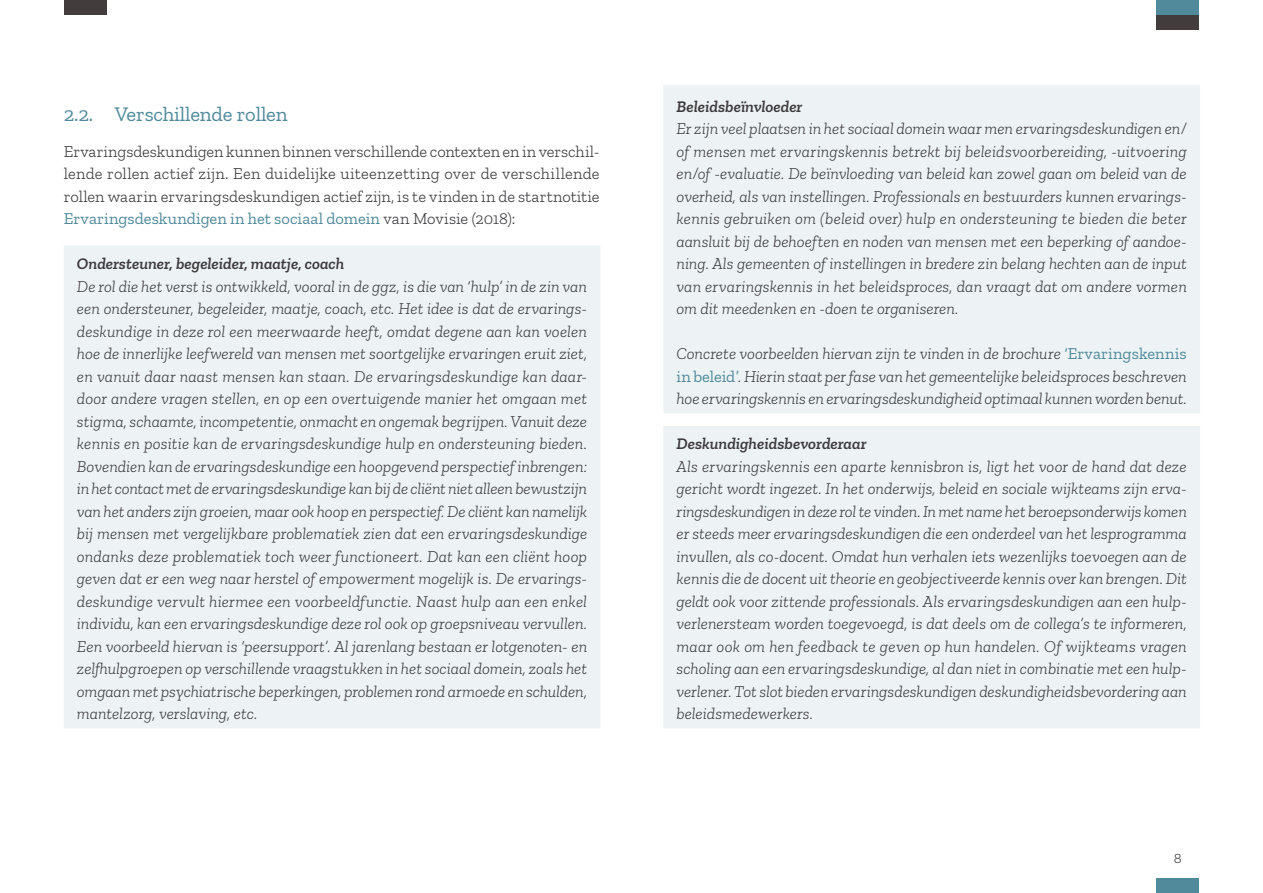
<style>
.page{position:relative;width:1263px;height:893px;background:#fff}
.page>*{position:absolute;margin:0;border:0;box-sizing:border-box;transform-origin:0 0}
.t1{font:20.7px "Zilla Slab";letter-spacing:-.01em;color:#508a9b}
.Brood_italic{font:italic 300 16.5px/22.5px "Zilla Slab";letter-spacing:-.005em;color:#3d3b3e;text-align:justify}
.Brood{font:300 16.5px/22.5px "Zilla Slab";color:#3d3b3e;text-align:justify}
.Brood_semibold_italic{font:italic 600 16.5px "Zilla Slab";color:#3d3b3e}
.t2{font:300 13.5px "Work Sans";color:#231f20}
.s1{font-weight:400;color:#508a9b}
.s2{font-weight:400;font-style:normal;color:#508a9b}
</style>
<div class="page">
<div style="left:64px;top:246px;width:536px;height:482px;background:#edf3f5"></div>
<hr style="left:600px;top:246px;width:1px;height:481px;background:#edf3f5">
<div style="left:664px;top:85px;width:535px;height:328px;background:#edf3f5"></div>
<hr style="left:663px;top:85px;width:537px;height:1px;background:#edf3f5">
<hr style="left:663px;top:86px;width:1px;height:326px;background:#edf3f5">
<hr style="left:1199px;top:86px;width:1px;height:326px;background:#edf3f5">
<hr style="left:663px;top:412px;width:537px;height:1px;background:#edf3f5">
<div style="left:664px;top:426px;width:535px;height:302px;background:#edf3f5"></div>
<hr style="left:663px;top:426px;width:537px;height:1px;background:#edf3f5">
<hr style="left:663px;top:427px;width:1px;height:300px;background:#edf3f5">
<hr style="left:1199px;top:427px;width:1px;height:300px;background:#edf3f5">
<hr style="left:663px;top:727px;width:537px;height:1px;background:#edf3f5">
<div style="left:1157px;top:879px;width:42px;height:14px;background:#508a9b"></div>
<div style="left:64px;top:0;width:42px;height:15px;background:#423c3d"></div>
<div style="left:1157px;top:0;width:42px;height:15px;background:#508a9b"></div>
<div style="left:1157px;top:15px;width:42px;height:15px;background:#423c3d"></div>
<p class="t1" style="left:64px;top:103px;width:225px">2.2. Verschillende rollen</p>
<p class="Brood" style="left:64px;top:140px;width:537px">Ervaringsdeskundigen kunnen binnen verschillende contexten en in verschil&shy;lende rollen actief zijn. Een duidelijke uiteenzetting over de verschillende rollen waarin ervaringsdeskundigen actief zijn, is te vinden in de startnotitie <span class="s1">Ervaringsdeskundigen in het sociaal domein</span> van Movisie (2018):</p>
<p class="Brood_semibold_italic" style="left:77px;top:254px;width:269px">Ondersteuner, begeleider, maatje, coach</p>
<p class="Brood_italic" style="left:77px;top:275px;width:512px">De rol die het verst is ontwikkeld, vooral in de ggz, is die van ‘hulp’ in de zin van een ondersteuner, begeleider, maatje, coach, etc. Het idee is dat de ervarings&shy;deskundige in deze rol een meerwaarde heeft, omdat degene aan kan voelen hoe de innerlijke leefwereld van mensen met soortgelijke ervaringen eruit ziet, en vanuit daar naast mensen kan staan. De ervaringsdeskundige kan daar&shy;door andere vragen stellen, en op een overtuigende manier het omgaan met stigma, schaamte, incompetentie, onmacht en ongemak begrijpen. Vanuit deze kennis en positie kan de ervaringsdeskundige hulp en ondersteuning bieden.<br>Bovendien kan de ervaringsdeskundige een hoopgevend perspectief inbrengen: in het contact met de ervaringsdeskundige kan bij de cliënt niet alleen bewustzijn van het anders zijn groeien, maar ook hoop en perspectief. De cliënt kan namelijk bij mensen met vergelijkbare problematiek zien dat een ervaringsdeskundige ondanks deze problematiek toch weer functioneert. Dat kan een cliënt hoop geven dat er een weg naar herstel of empowerment mogelijk is. De ervarings&shy;deskundige vervult hiermee een voorbeeldfunctie. Naast hulp aan een enkel individu, kan een ervaringsdeskundige deze rol ook op groepsniveau vervullen.<br>Een voorbeeld hiervan is ‘peersupport’. Al jarenlang bestaan er lotgenoten- en zelfhulpgroepen op verschillende vraagstukken in het sociaal domein, zoals het omgaan met psychiatrische beperkingen, problemen rond armoede en schulden, mantelzorg, verslaving, etc.</p>
<p class="Brood_semibold_italic" style="left:676px;top:97px;width:127px">Beleidsbeïnvloeder</p>
<p class="Brood_italic" style="left:676px;top:118px;width:512px">Er zijn veel plaatsen in het sociaal domein waar men ervaringsdeskundigen en/ of mensen met ervaringskennis betrekt bij beleidsvoorbereiding, -uitvoering en/of -evaluatie. De beïnvloeding van beleid kan zowel gaan om beleid van de overheid, als van instellingen. Professionals en bestuurders kunnen ervarings&shy;kennis gebruiken om (beleid over) hulp en ondersteuning te bieden die beter aansluit bij de behoeften en noden van mensen met een beperking of aandoe&shy;ning. Als gemeenten of instellingen in bredere zin belang hechten aan de input van ervaringskennis in het beleidsproces, dan vraagt dat om andere vormen om dit meedenken en -doen te organiseren.</p>
<p class="Brood_italic" style="left:676px;top:343px;width:512px">Concrete voorbeelden hiervan zijn te vinden in de brochure <span class="s2">‘Ervaringskennis in beleid’</span>. Hierin staat per fase van het gemeentelijke beleidsproces beschreven hoe ervaringskennis en ervaringsdeskundigheid optimaal kunnen worden benut.</p>
<p class="Brood_semibold_italic" style="left:676px;top:434px;width:191px">Deskundigheidsbevorderaar</p>
<p class="Brood_italic" style="left:676px;top:455px;width:512px">Als ervaringskennis een aparte kennisbron is, ligt het voor de hand dat deze gericht wordt ingezet. In het onderwijs, beleid en sociale wijkteams zijn erva&shy;ringsdeskundigen in deze rol te vinden. In met name het beroepsonderwijs komen er steeds meer ervaringsdeskundigen die een onderdeel van het lesprogramma invullen, als co-docent. Omdat hun verhalen iets wezenlijks toevoegen aan de kennis die de docent uit theorie en geobjectiveerde kennis over kan brengen. Dit geldt ook voor zittende professionals. Als ervaringsdeskundigen aan een hulp&shy;verlenersteam worden toegevoegd, is dat deels om de collega’s te informeren, maar ook om hen feedback te geven op hun handelen. Of wijkteams vragen scholing aan een ervaringsdeskundige, al dan niet in combinatie met een hulp&shy;verlener. Tot slot bieden ervaringsdeskundigen deskundigheidsbevordering aan beleidsmedewerkers.</p>
<p class="t2" style="left:1174px;top:848px;width:9px">8</p>
</div>
